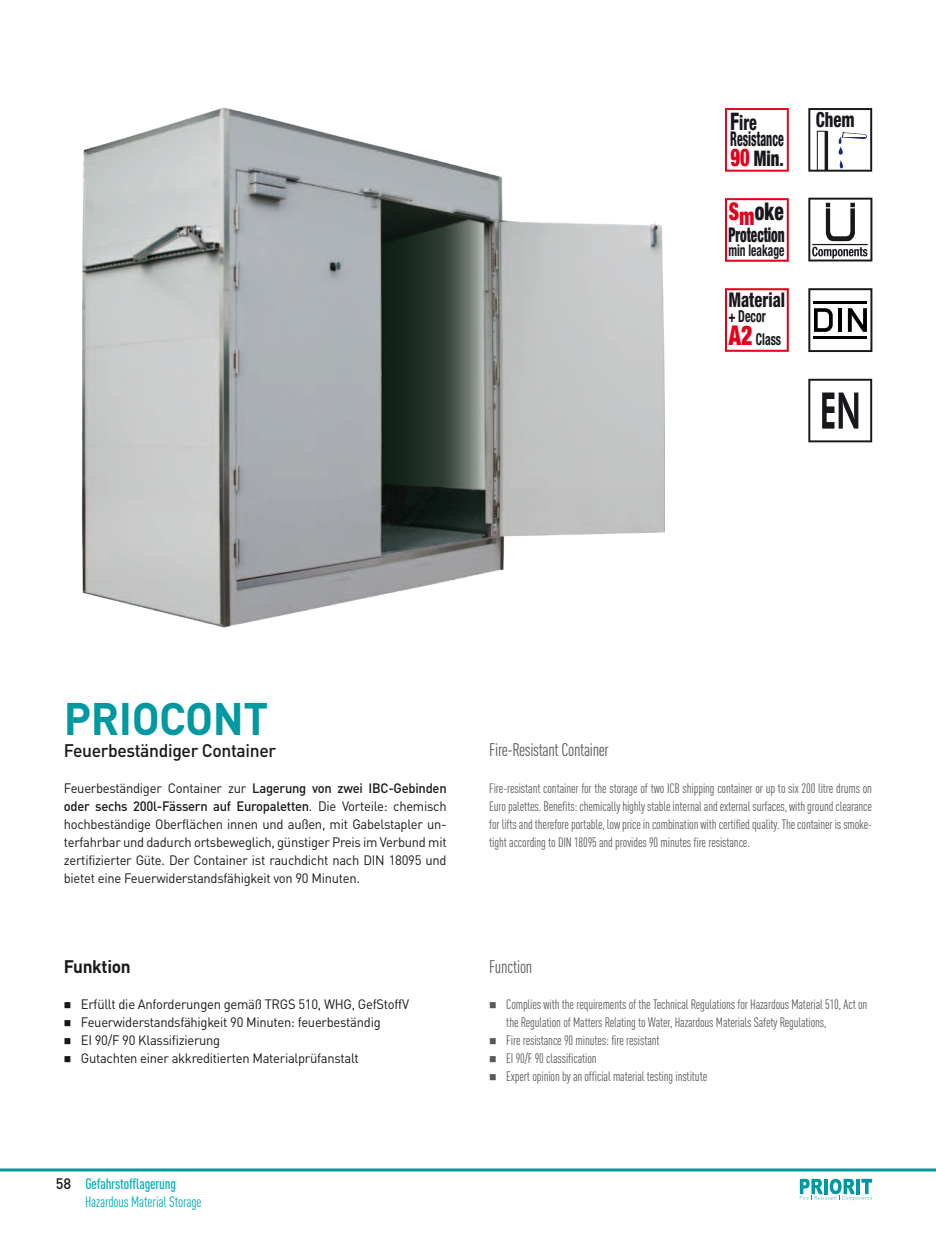
<style>
.page{position:relative;width:936px;height:1234px;background:#fff}
.page>*{position:absolute;margin:0;border:0;box-sizing:border-box;transform-origin:0 0}
.t1{font:700 45px "DINOT";letter-spacing:-.01em;color:#0098a1}
.t2{font:900 condensed 24.45px "Helvetica Neue LT Std";color:#e2001a;scale:.76 1}
.t3{font:900 condensed 24.3px "Helvetica Neue LT Std";letter-spacing:.01em;color:#1a171c;scale:.79 1}
.t4{font:900 condensed 21.45px "Helvetica Neue LT Std";color:#1a171c;scale:.78 1}
.t5{font:800 condensed 20.85px "Helvetica Neue LT Std";color:#1a171c;scale:.8 1}
.t6{font:800 condensed 20.85px "Helvetica Neue LT Std";color:#1a171c;scale:.77 1}
.t7{font:900 condensed 20.4px "Helvetica Neue LT Std";color:#1a171c;scale:.65 1}
.t8{font:800 condensed 20.4px "Helvetica Neue LT Std";color:#1a171c;scale:.58 1}
.t9{font:800 condensed 20.25px "Helvetica Neue LT Std";color:#1a171c;scale:.81 1}
.t10{font:500 18px "DINOT";letter-spacing:-.02em;color:#1a171c}
.t11{font:condensed 18px "DINOT";letter-spacing:-.02em;color:#58585a}
.t12{font:700 18px "DINOT";letter-spacing:-.02em;color:#1a171c;scale:.96 1}
.t13{font:condensed 18px "DINOT";letter-spacing:-.02em;color:#58585a;scale:.96 1}
.t14{font:700 condensed 16.5px/23.1px "Helvetica Neue LT Std";color:#1a171c;scale:.72 1}
.t15{font:700 condensed 16.05px "Helvetica Neue LT Std";color:#1a171c;scale:.71 1}
.t16{font:condensed 15px "DINOT";letter-spacing:-.01em;color:#00acb3}
.t17{font:500 condensed 15px "DINOT";letter-spacing:-.01em;color:#00acb3}
.t18{font:500 15px "DINOT";color:#1a171c}
.t19{font:condensed 13.5px/18px "DINOT";letter-spacing:-.01em;color:#58585a;text-align:justify;scale:.96 1}
.t20{font:13.5px/18px "DINOT";letter-spacing:-.02em;color:#1a171c;text-align:justify;scale:.96 1}
.s1{font-size:24.15px}
.s2{font-size:15.15px}
.s3{color:#e2001a}
.s4{font-weight:900;font-size:27.3px;color:#e2001a}
.s5{font-weight:500}
</style>
<div class="page">
<svg style="left:725px;top:198px;width:63px;height:64px"></svg>
<img style="left:82px;top:107px;width:582px;height:521px">
<svg style="left:808px;top:198px;width:64px;height:63px"></svg>
<svg style="left:808px;top:108px;width:64px;height:64px"></svg>
<svg style="left:725px;top:288px;width:63px;height:64px"></svg>
<svg style="left:725px;top:108px;width:63px;height:64px"></svg>
<svg style="left:808px;top:378px;width:64px;height:64px"></svg>
<svg style="left:808px;top:288px;width:64px;height:64px"></svg>
<svg style="left:799px;top:1178px;width:73px;height:22px"></svg>
<hr style="left:0;top:1168px;width:935px;height:3px;background:#0098a1">
<h3 class="t6" style="left:730px;top:110px;width:36px"><span class="s1">F</span>ire</h3>
<h3 class="t8" style="left:730px;top:126px;width:94px">Resistance</h3>
<h3 class="t4" style="left:753px;top:145px;width:40px">Min<span class="s2">.</span></h3>
<h2 class="t2" style="left:730px;top:142px;width:27px">90</h2>
<h3 class="t3" style="left:728px;top:197px;width:71px"><span class="s3">Sm</span>oke</h3>
<h3 class="t7" style="left:728px;top:222px;width:88px">Protection</h3>
<p class="t15" style="left:728px;top:240px;width:80px">min leakage</p>
<h3 class="t9" style="left:728px;top:287px;width:72px">Material</h3>
<p class="t14" style="left:728px;top:304px;width:75px">+ Decor<br><span class="s4">A2</span> Class</p>
<h3 class="t5" style="left:815px;top:107px;width:50px">Chem</h3>
<h1 class="t1" style="left:64px;top:689px;width:206px">PRIOCONT</h1>
<h3 class="t10" style="left:64px;top:738px;width:214px">Feuerbeständiger Container</h3>
<h3 class="t11" style="left:489px;top:739px;width:121px">Fire-Resistant Container</h3>
<p class="t20" style="left:64px;top:778px;width:400px">Feuerbeständiger Container zur <span class="s5">Lagerung von zwei IBC-Gebinden oder sechs 200l-Fässern auf Europaletten</span>. Die Vorteile: chemisch hochbeständige Oberflächen innen und außen, mit Gabelstapler un&shy;terfahrbar und dadurch ortsbeweglich, günstiger Preis im Verbund mit zertifizierter Güte. Der Container ist rauchdicht nach DIN 18095 und bietet eine Feuerwiderstandsfähigkeit von 90 Minuten.</p>
<p class="t19" style="left:489px;top:778px;width:400px">Fire-resistant container for the storage of two ICB shipping container or up to six 200 litre drums on Euro palettes. Benefits: chemically highly stable internal and external surfaces, with ground clearance for lifts and therefore portable, low price in combination with certified quality. The container is smoke&shy;tight according to DIN 18095 and provides 90 minutes fire resistance.</p>
<h3 class="t12" style="left:64px;top:954px;width:71px">Funktion</h3>
<h3 class="t13" style="left:489px;top:955px;width:46px">Function</h3>
<p class="t20" style="left:81px;top:994px;width:343px;text-align:left">Erfüllt die Anforderungen gemäß TRGS 510, WHG, GefStoffV Feuerwiderstandsfähigkeit 90 Minuten: feuerbeständig<br>EI 90/F 90 Klassifizierung<br>Gutachten einer akkreditierten Materialprüfanstalt</p>
<p class="t19" style="left:506px;top:994px;width:377px;text-align:left">Complies with the requirements of the Technical Regulations for Hazardous Material 510, Act on the Regulation of Matters Relating to Water, Hazardous Materials Safety Regulations,<br>Fire resistance 90 minutes: fire resistant<br>EI 90/F 90 classification<br>Expert opinion by an official material testing institute</p>
<p class="t18" style="left:56px;top:1173px;width:17px">58</p>
<p class="t17" style="left:85px;top:1174px;width:92px">Gefahrstofflagerung</p>
<p class="t16" style="left:85px;top:1192px;width:118px">Hazardous Material Storage</p>
</div>
